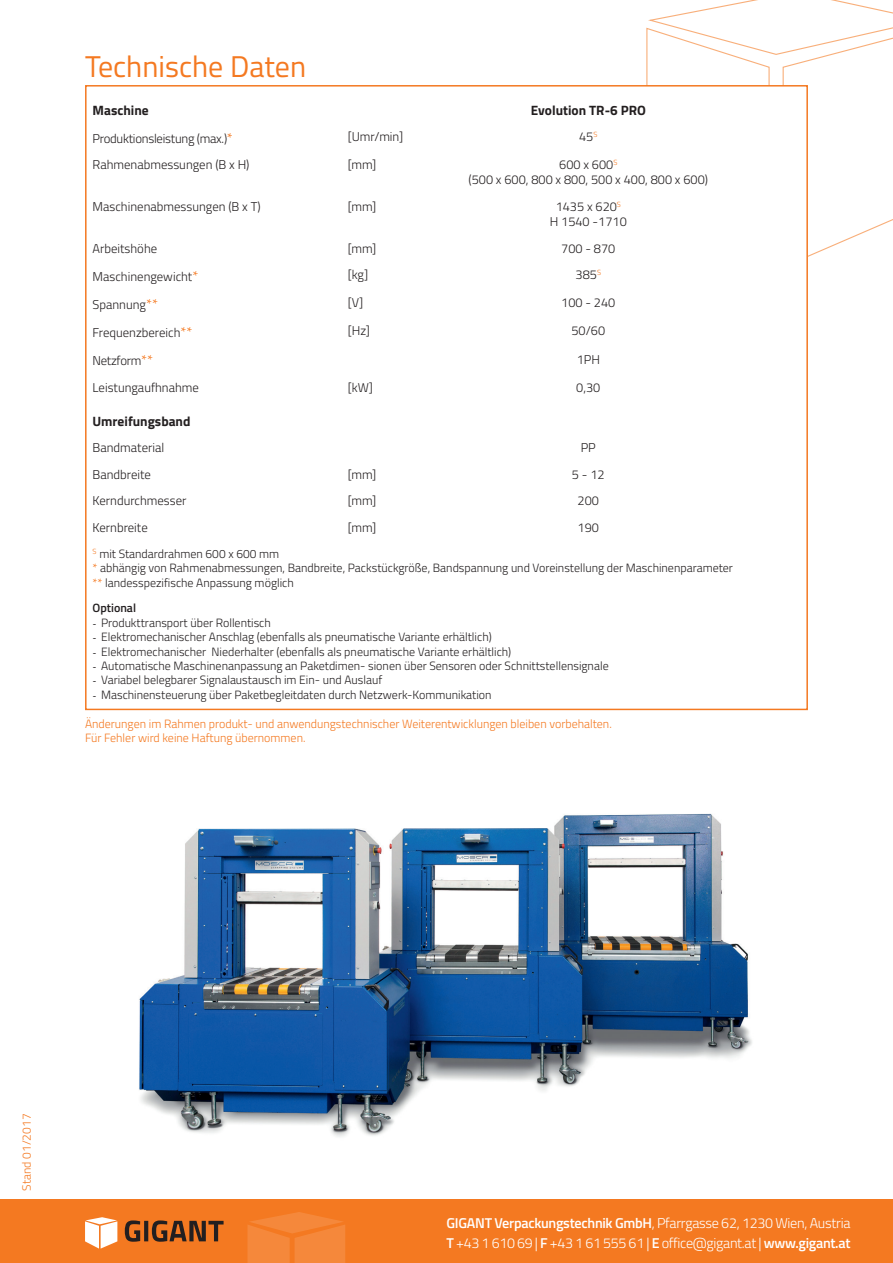
<style>
.page{position:relative;width:893px;height:1263px;background:#fff}
.page>*{position:absolute;margin:0;border:0;box-sizing:border-box;transform-origin:0 0}
.t1{font:30px "Titillium Web";color:#f47921}
.t2{font:300 14.25px/19.5px "Titillium Web";letter-spacing:-.02em;color:#fff}
.t3{font:700 13.5px "Titillium Web";color:#231f20}
.t4{font:300 12.75px/15.3px "Titillium Web";color:#231f20;text-align:center}
.t5{font:300 12.75px "Titillium Web";letter-spacing:-.02em;color:#231f20}
.t6{font:300 12px/14.4px "Titillium Web";color:#231f20}
.t7{font:300 12px/14.4px "Titillium Web";color:#f47921}
.t8{font:600 12px "Titillium Web";color:#231f20}
.s1{font-size:14.25px;color:#f47921}
.s2{color:#f47921}
.s3{font-family:"Futura BT"}
.s4{font-weight:600}
</style>
<div class="page">
<div style="left:0;top:1199px;width:893px;height:64px;background:#f47921"></div>
<svg style="left:646px;top:0;width:247px;height:257px"></svg>
<svg style="left:247px;top:1212px;width:98px;height:51px"></svg>
<svg style="left:125px;top:1220px;width:99px;height:22px"></svg>
<svg style="left:85px;top:1217px;width:32px;height:31px"></svg>
<div style="left:86px;top:86px;width:721px;height:623px;background:#fff"></div>
<img style="left:139px;top:813px;width:613px;height:324px">
<h1 class="t1" style="left:85px;top:44px;width:223px">Technische Daten</h1>
<p class="t3" style="left:93px;top:100px;width:58px">Maschine</p>
<p class="t3" style="left:531px;top:100px;width:117px">Evolution TR-6 PRO</p>
<p class="t5" style="left:93px;top:129px;width:142px">Produktionsleistung (max.)<span class="s1">*</span></p>
<p class="t4" style="left:348px;top:128px;width:57px">[Umr/min]</p>
<p class="t4" style="left:579px;top:128px;width:20px">45<sup>S</sup></p>
<p class="t4" style="left:93px;top:156px;width:158px">Rahmenabmessungen (B x H)</p>
<p class="t4" style="left:348px;top:156px;width:30px">[mm]</p>
<p class="t4" style="left:469px;top:156px;width:241px">600 x 600<sup>S<br></sup>(500 x 600, 800 x 800, 500 x 400, 800 x 600)</p>
<p class="t4" style="left:93px;top:198px;width:170px">Maschinenabmessungen (B x T)</p>
<p class="t4" style="left:348px;top:198px;width:30px">[mm]</p>
<p class="t4" style="left:550px;top:198px;width:79px">1435 x 620<sup>S<br></sup>H 1540 -1710</p>
<p class="t4" style="left:93px;top:240px;width:66px">Arbeitshöhe</p>
<p class="t4" style="left:348px;top:240px;width:30px">[mm]</p>
<p class="t4" style="left:561px;top:240px;width:56px">700 - 870</p>
<p class="t4" style="left:93px;top:268px;width:107px">Maschinengewicht<span class="s1">*</span></p>
<p class="t4" style="left:348px;top:266px;width:22px">[kg]</p>
<p class="t4" style="left:576px;top:266px;width:27px">385<sup>S</sup></p>
<p class="t4" style="left:93px;top:296px;width:67px">Spannung<span class="s1">**</span></p>
<p class="t4" style="left:348px;top:294px;width:17px">[V]</p>
<p class="t4" style="left:561px;top:294px;width:56px">100 - 240</p>
<p class="t4" style="left:93px;top:324px;width:101px">Frequenzbereich<span class="s1">**</span></p>
<p class="t4" style="left:348px;top:323px;width:24px">[Hz]</p>
<p class="t4" style="left:571px;top:323px;width:35px">50/60</p>
<p class="t5" style="left:93px;top:352px;width:62px">Netzform<span class="s1">**</span></p>
<p class="t4" style="left:577px;top:351px;width:25px">1PH</p>
<p class="t4" style="left:93px;top:379px;width:108px">Leistungaufhnahme</p>
<p class="t4" style="left:348px;top:379px;width:27px">[kW]</p>
<p class="t4" style="left:576px;top:379px;width:26px">0,30</p>
<p class="t3" style="left:93px;top:411px;width:99px">Umreifungsband</p>
<p class="t4" style="left:93px;top:439px;width:73px">Bandmaterial</p>
<p class="t4" style="left:581px;top:439px;width:17px">PP</p>
<p class="t4" style="left:93px;top:466px;width:60px">Bandbreite</p>
<p class="t4" style="left:348px;top:466px;width:30px">[mm]</p>
<p class="t4" style="left:572px;top:466px;width:34px">5 - 12</p>
<p class="t4" style="left:93px;top:492px;width:96px">Kerndurchmesser</p>
<p class="t4" style="left:348px;top:492px;width:30px">[mm]</p>
<p class="t4" style="left:578px;top:492px;width:23px">200</p>
<p class="t4" style="left:93px;top:519px;width:57px">Kernbreite</p>
<p class="t4" style="left:348px;top:519px;width:30px">[mm]</p>
<p class="t4" style="left:578px;top:519px;width:23px">190</p>
<p class="t6" style="left:93px;top:546px;width:642px"><sup>S</sup> mit Standardrahmen 600 x 600 mm<br><span class="s2">*</span> abhängig von Rahmenabmessungen, Bandbreite, Packstückgröße, Bandspannung und Voreinstellung der Maschinenparameter <span class="s2">**</span> landesspezifische Anpassung möglich</p>
<p class="t8" style="left:93px;top:599px;width:45px">Optional</p>
<p class="t6" style="left:93px;top:615px;width:180px"><span class="s3">-</span> Produkttransport über Rollentisch</p>
<p class="t6" style="left:93px;top:629px;width:401px"><span class="s3">-</span> Elektromechanischer Anschlag (ebenfalls als pneumatische Variante erhältlich)</p>
<p class="t6" style="left:93px;top:644px;width:420px"><span class="s3">-</span> Elektromechanischer Niederhalter (ebenfalls als pneumatische Variante erhältlich)</p>
<p class="t6" style="left:93px;top:658px;width:518px"><span class="s3">-</span> Automatische Maschinenanpassung an Paketdimen- sionen über Sensoren oder Schnittstellensignale</p>
<p class="t6" style="left:93px;top:672px;width:291px"><span class="s3">-</span> Variabel belegbarer Signalaustausch im Ein- und Auslauf</p>
<p class="t6" style="left:93px;top:687px;width:401px"><span class="s3">-</span> Maschinensteuerung über Paketbegleitdaten durch Netzwerk-Kommunikation</p>
<p class="t7" style="left:85px;top:716px;width:528px">Änderungen im Rahmen produkt- und anwendungstechnischer Weiterentwicklungen bleiben vorbehalten.<br>Für Fehler wird keine Haftung übernommen.</p>
<p class="t7" style="left:19px;top:1191px;width:78px;rotate:-90deg">Stand 01/2017</p>
<p class="t2" style="left:446px;top:1213px;width:405px"><span class="s4">GIGANT Verpackungstechnik GmbH</span>, Pfarrgasse 62, 1230 Wien, Austria<br><span class="s4">T</span> +43 1 610 69 | <span class="s4">F</span> +43 1 61 555 61 | <span class="s4">E</span> office@gigant.at | <span class="s4">www.gigant.at</span></p>
</div>
